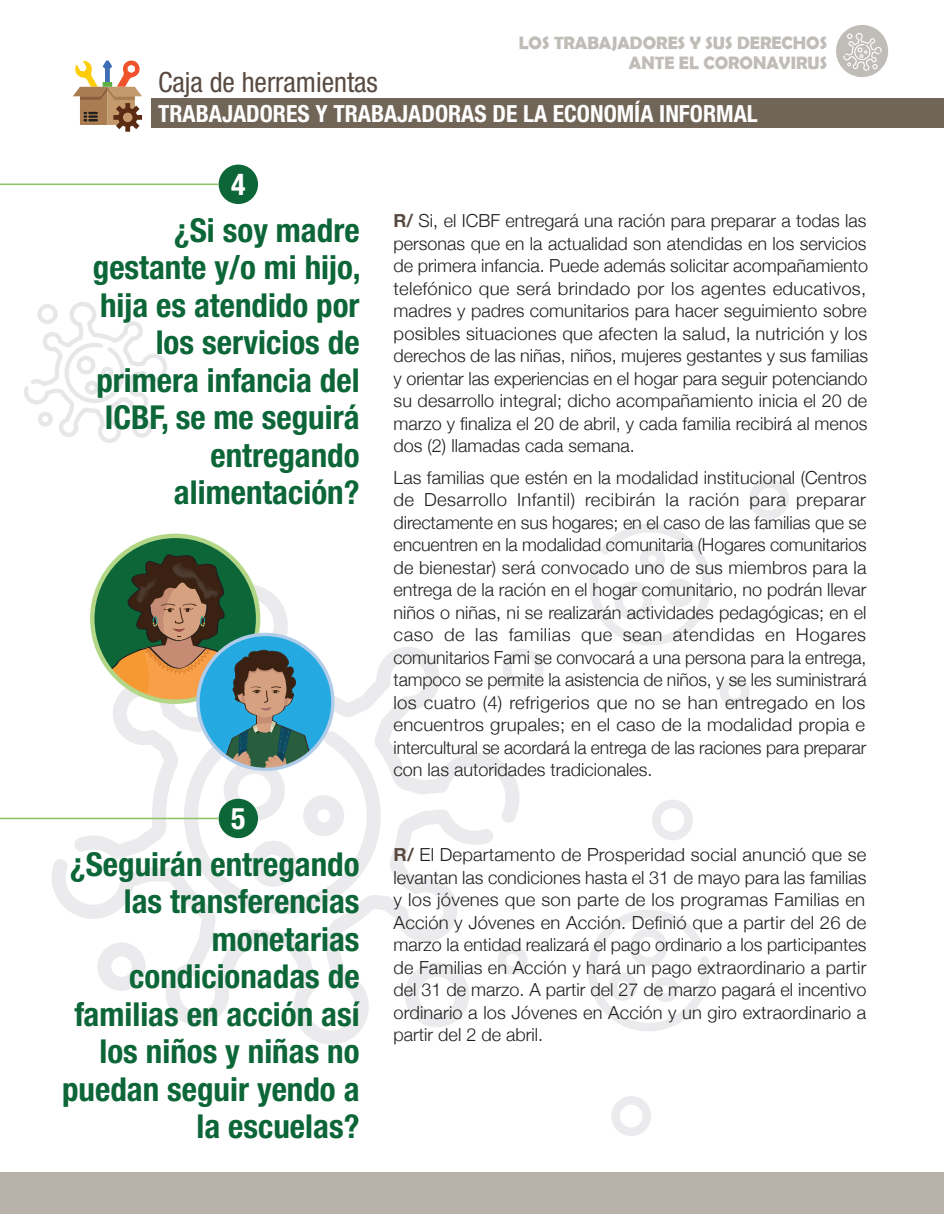
<style>
.page{position:relative;width:944px;height:1214px;background:#fff}
.page>*{position:absolute;margin:0;border:0;box-sizing:border-box;transform-origin:0 0}
.t1{font:700 condensed 33px/37.5px "Helvetica Neue LT Std";color:#0c6638;text-align:right}
.t2{font:700 condensed 29.85px "Helvetica Neue LT Std";color:#fff}
.t3{font:condensed 27.9px "Helvetica Neue LT Std";color:#594a41}
.t4{font:700 condensed 23.7px "Helvetica Neue LT Std";color:#fff}
.t5{font:300 18px/22.5px "Helvetica Neue";color:#231f20;text-align:justify}
.t6{font:700 18px/19.5px "Berlin Sans FB Demi";color:#c0bcb8;text-align:right}
.s1{font-weight:700;color:#594a41}
</style>
<div class="page">
<svg style="left:90px;top:601px;width:429px;height:222px"></svg>
<svg style="left:51px;top:809px;width:443px;height:235px"></svg>
<svg style="left:97px;top:942px;width:49px;height:49px"></svg>
<svg style="left:405px;top:962px;width:64px;height:65px"></svg>
<svg style="left:652px;top:800px;width:41px;height:40px"></svg>
<svg style="left:498px;top:945px;width:29px;height:30px"></svg>
<svg style="left:611px;top:1096px;width:40px;height:40px"></svg>
<svg style="left:588px;top:910px;width:121px;height:121px"></svg>
<svg style="left:502px;top:647px;width:42px;height:43px"></svg>
<svg style="left:720px;top:677px;width:30px;height:30px"></svg>
<svg style="left:749px;top:479px;width:40px;height:40px"></svg>
<svg style="left:589px;top:524px;width:122px;height:122px"></svg>
<svg style="left:24px;top:302px;width:143px;height:141px"></svg>
<svg style="left:92px;top:536px;width:166px;height:165px"></svg>
<svg style="left:92px;top:552px;width:289px;height:362px"></svg>
<div style="left:196px;top:633px;width:138px;height:138px;border:3px solid #b1cce9;border-radius:50%"></div>
<div style="left:0;top:1172px;width:944px;height:42px;background:#b8b2ab"></div>
<div style="left:219px;top:165px;width:39px;height:39px;background:#0c6638;border-radius:50%"></div>
<hr style="left:0;top:183px;width:219px;height:2px;background:#8ec467">
<div style="left:219px;top:798px;width:39px;height:40px;background:#0c6638;border-radius:50%"></div>
<hr style="left:0;top:817px;width:219px;height:2px;background:#8ec467">
<div style="left:152px;top:98px;width:792px;height:30px;background:#716557"></div>
<svg style="left:73px;top:60px;width:69px;height:72px"></svg>
<svg style="left:836px;top:25px;width:53px;height:52px"></svg>
<p class="t6" style="left:518px;top:33px;width:310px">LOS TRABAJADORES Y SUS DERECHOS<br>ANTE EL CORONAVIRUS</p>
<h3 class="t3" style="left:158px;top:66px;width:221px">Caja de herramientas</h3>
<h3 class="t4" style="left:158px;top:99px;width:601px">TRABAJADORES Y TRABAJADORAS DE LA ECONOMÍA INFORMAL</h3>
<h2 class="t2" style="left:231px;top:166px;width:16px">4</h2>
<h1 class="t1" style="left:93px;top:211px;width:269px">¿Si soy madre gestante y/o mi hijo, hija es atendido por los servicios de primera infancia del<br>ICBF, se me seguirá entregando alimentación?</h1>
<h2 class="t2" style="left:231px;top:800px;width:16px">5</h2>
<h1 class="t1" style="left:62px;top:844px;width:299px">¿Seguirán entregando las transferencias monetarias condicionadas de familias en acción así los niños y niñas no puedan seguir yendo a la escuelas?</h1>
<p class="t5" style="left:393px;top:208px;width:476px"><span class="s1">R/</span> Si, el ICBF entregará una ración para preparar a todas las personas que en la actualidad son atendidas en los servicios de primera infancia. Puede además solicitar acompañamiento telefónico que será brindado por los agentes educativos, madres y padres comunitarios para hacer seguimiento sobre posibles situaciones que afecten la salud, la nutrición y los derechos de las niñas, niños, mujeres gestantes y sus familias y orientar las experiencias en el hogar para seguir potenciando su desarrollo integral; dicho acompañamiento inicia el 20 de marzo y finaliza el 20 de abril, y cada familia recibirá al menos dos (2) llamadas cada semana.</p>
<p class="t5" style="left:393px;top:464px;width:474px">Las familias que estén en la modalidad institucional (Centros de Desarrollo Infantil) recibirán la ración para preparar directamente en sus hogares; en el caso de las familias que se encuentren en la modalidad comunitaria (Hogares comunitarios de bienestar) será convocado uno de sus miembros para la entrega de la ración en el hogar comunitario, no podrán llevar niños o niñas, ni se realizarán actividades pedagógicas; en el caso de las familias que sean atendidas en Hogares comunitarios Fami se convocará a una persona para la entrega, tampoco se permite la asistencia de niños, y se les suministrará los cuatro (4) refrigerios que no se han entregado en los encuentros grupales; en el caso de la modalidad propia e intercultural se acordará la entrega de las raciones para preparar con las autoridades tradicionales.</p>
<p class="t5" style="left:393px;top:842px;width:474px"><span class="s1">R/</span> El Departamento de Prosperidad social anunció que se levantan las condiciones hasta el 31 de mayo para las familias y los jóvenes que son parte de los programas Familias en Acción y Jóvenes en Acción. Definió que a partir del 26 de marzo la entidad realizará el pago ordinario a los participantes de Familias en Acción y hará un pago extraordinario a partir del 31 de marzo. A partir del 27 de marzo pagará el incentivo ordinario a los Jóvenes en Acción y un giro extraordinario a partir del 2 de abril.</p>
</div>
